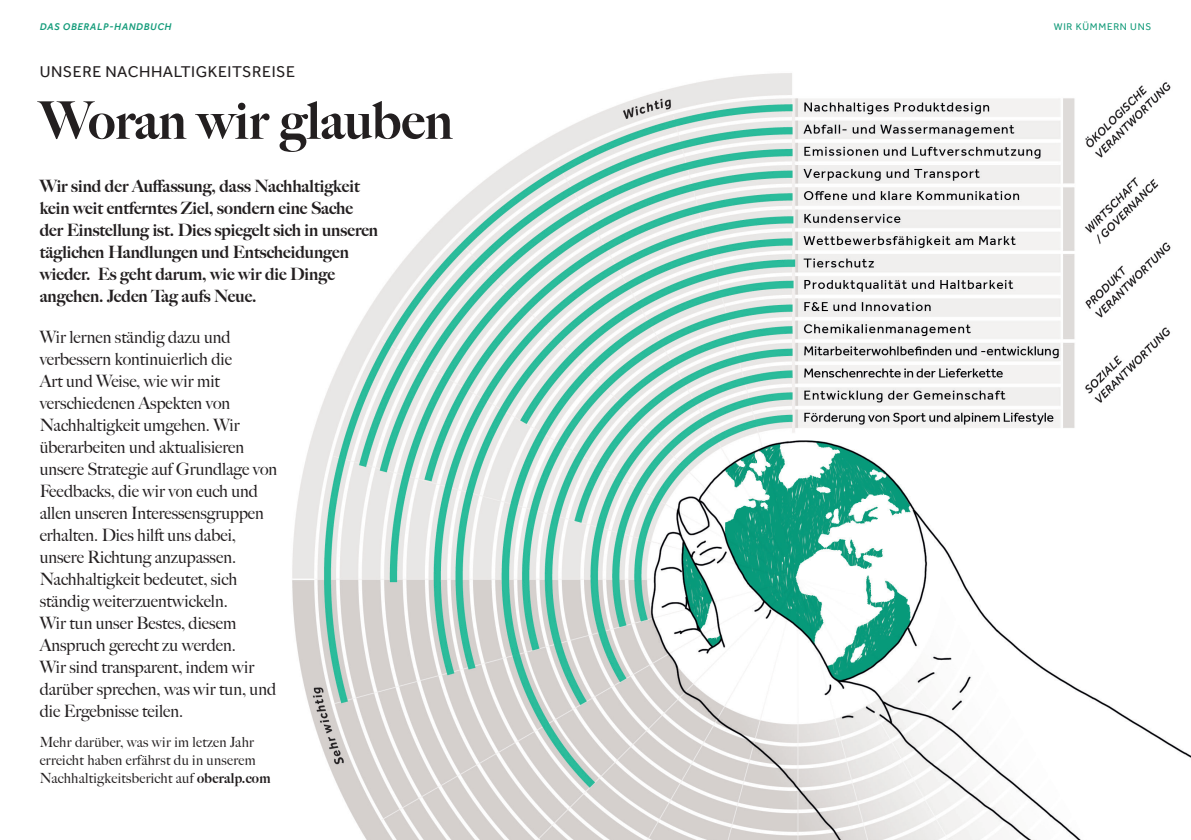
<style>
.page{position:relative;width:1191px;height:840px;background:#fff}
.page>*{position:absolute;margin:0;border:0;box-sizing:border-box;transform-origin:0 0}
.t1{font:900 52px "Big Caslon FB";color:#231f20}
.t2{font:17px/22px "Big Caslon FB";color:#231f20}
.t3{font:900 17px/22px "Big Caslon FB";color:#231f20}
.t4{font:16px "Effra";letter-spacing:.035em;color:#231f20}
.t5{font:14px/18px "Big Caslon FB";letter-spacing:.02em;color:#231f20}
.t6{font:italic 500 10px "Effra";letter-spacing:.07em;color:#159c7b}
.t7{font:10px "Effra";letter-spacing:.07em;color:#159c7b}
.s1{font-weight:900}
</style>
<div class="page">
<img style="left:292px;top:73px;width:879px;height:766px">
<img style="left:629px;top:408px;width:562px;height:431px">
<p class="t6" style="left:40px;top:21px;width:133px">DAS OBERALP-HANDBUCH</p>
<p class="t7" style="left:1054px;top:21px;width:99px">WIR KÜMMERN UNS</p>
<p class="t4" style="left:40px;top:62px;width:257px">UNSERE NACHHALTIGKEITSREISE</p>
<h1 class="t1" style="left:40px;top:89px;width:414px">Woran wir glauben</h1>
<p class="t3" style="left:40px;top:175px;width:340px">Wir sind der Auffassung, dass Nachhaltigkeit kein weit entferntes Ziel, sondern eine Sache der Einstellung ist. Dies spiegelt sich in unseren täglichen Handlungen und Entscheidungen wieder. Es geht darum, wie wir die Dinge angehen. Jeden Tag aufs Neue.</p>
<p class="t2" style="left:40px;top:326px;width:239px">Wir lernen ständig dazu und verbessern kontinuierlich die<br>Art und Weise, wie wir mit verschiedenen Aspekten von<br>Nachhaltigkeit umgehen. Wir überarbeiten und aktualisieren unsere Strategie auf Grundlage von<br>Feedbacks, die wir von euch und allen unseren Interessensgruppen erhalten. Dies hilft uns dabei, unsere Richtung anzupassen.<br>Nachhaltigkeit bedeutet, sich ständig weiterzuentwickeln.<br>Wir tun unser Bestes, diesem<br>Anspruch gerecht zu werden.<br>Wir sind transparent, indem wir darüber sprechen, was wir tun, und die Ergebnisse teilen.</p>
<p class="t5" style="left:40px;top:733px;width:232px">Mehr darüber, was wir im letzen Jahr erreicht haben erfährst du in unserem<br>Nachhaltigkeitsbericht auf <span class="s1">oberalp.com</span></p>
</div>
